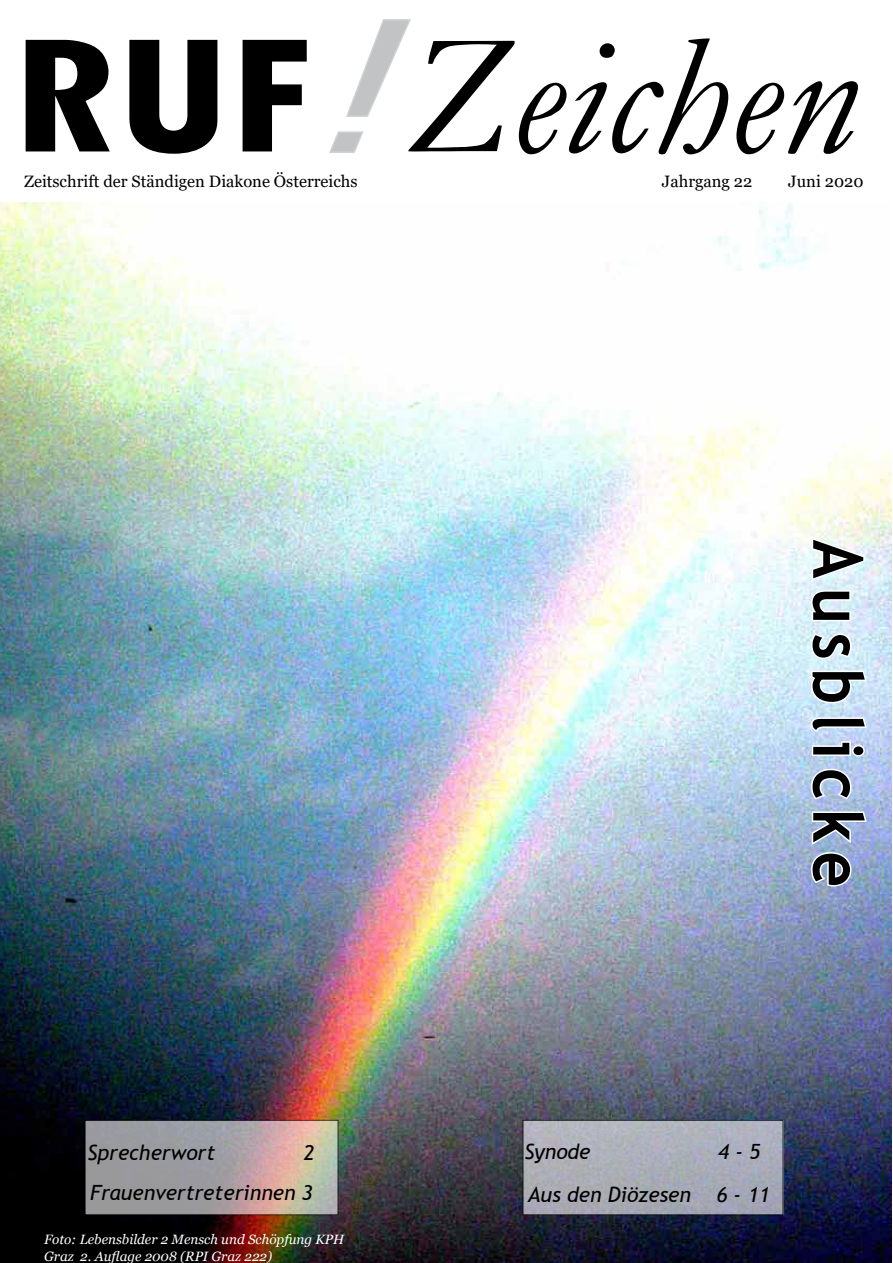
<style>
.page{position:relative;width:893px;height:1263px;background:#fff}
.page>*{position:absolute;margin:0;border:0;box-sizing:border-box;transform-origin:0 0}
.t1{font:italic 174px "Garamond";color:#000}
.t2{font:700 69px "Trebuchet MS";letter-spacing:.15em;color:#000;scale:.89 1}
.t3{font:italic 21px/42.3px "Trebuchet MS";color:#000}
.t4{font:16.5px "Georgia";color:#000}
.t5{font:italic 13.5px/17.1px "Georgia";color:#fff}
.s1{font-family:"Tw Cen";font-weight:700;font-style:normal;font-stretch:condensed;font-size:183px}
.s2{font-family:"Verdana";font-size:180px;color:#c2c3c4}
</style>
<div class="page">
<img style="left:0;top:203px;width:891px;height:1060px">
<svg style="left:329px;top:19px;width:82px;height:134px"></svg>
<svg style="left:809px;top:535px;width:57px;height:47px"></svg>
<svg style="left:809px;top:589px;width:43px;height:34px"></svg>
<svg style="left:809px;top:631px;width:44px;height:30px"></svg>
<svg style="left:809px;top:669px;width:60px;height:36px"></svg>
<svg style="left:809px;top:716px;width:60px;height:18px"></svg>
<svg style="left:810px;top:740px;width:57px;height:19px"></svg>
<svg style="left:810px;top:767px;width:43px;height:34px"></svg>
<svg style="left:809px;top:810px;width:60px;height:78px"></svg>
<div style="left:523px;top:1120px;width:260px;height:95px;background:linear-gradient(to bottom,#b3b7c0,#a2a4b0)"></div>
<svg style="left:87px;top:1122px;width:249px;height:91px;background:#aea4a2"></svg>
<div style="left:85px;top:1120px;width:253px;height:95px;border:1px solid #000"></div>
<h1 class="t1" style="left:10px;top:-21px;width:848px"><span class="s1">RUF</span><span class="s2">!</span>Zeichen</h1>
<p class="t4" style="left:24px;top:171px;width:335px">Zeitschrift der Ständigen Diakone Österreichs</p>
<p class="t4" style="left:662px;top:171px;width:92px">Jahrgang 22</p>
<p class="t4" style="left:788px;top:171px;width:77px">Juni 2020</p>
<h3 class="t3" style="left:87px;top:1132px;width:129px">Sprecherwort</h3>
<h3 class="t3" style="left:303px;top:1132px;width:13px">2</h3>
<h3 class="t3" style="left:90px;top:1171px;width:224px">Frauenvertreterinnen 3</h3>
<p class="t5" style="left:44px;top:1230px;width:302px">Foto: Lebensbilder 2 Mensch und Schöpfung KPH<br>Graz 2. Auflage 2008 (RPI Graz 222)</p>
<h2 class="t2" style="left:881px;top:540px;width:392px;rotate:90deg">Ausblicke</h2>
<h3 class="t3" style="left:524px;top:1131px;width:68px">Synode</h3>
<h3 class="t3" style="left:528px;top:1131px;width:243px;text-indent:190px">4 - 5<br>Aus den Diözesen 6 - 11</h3>
</div>
